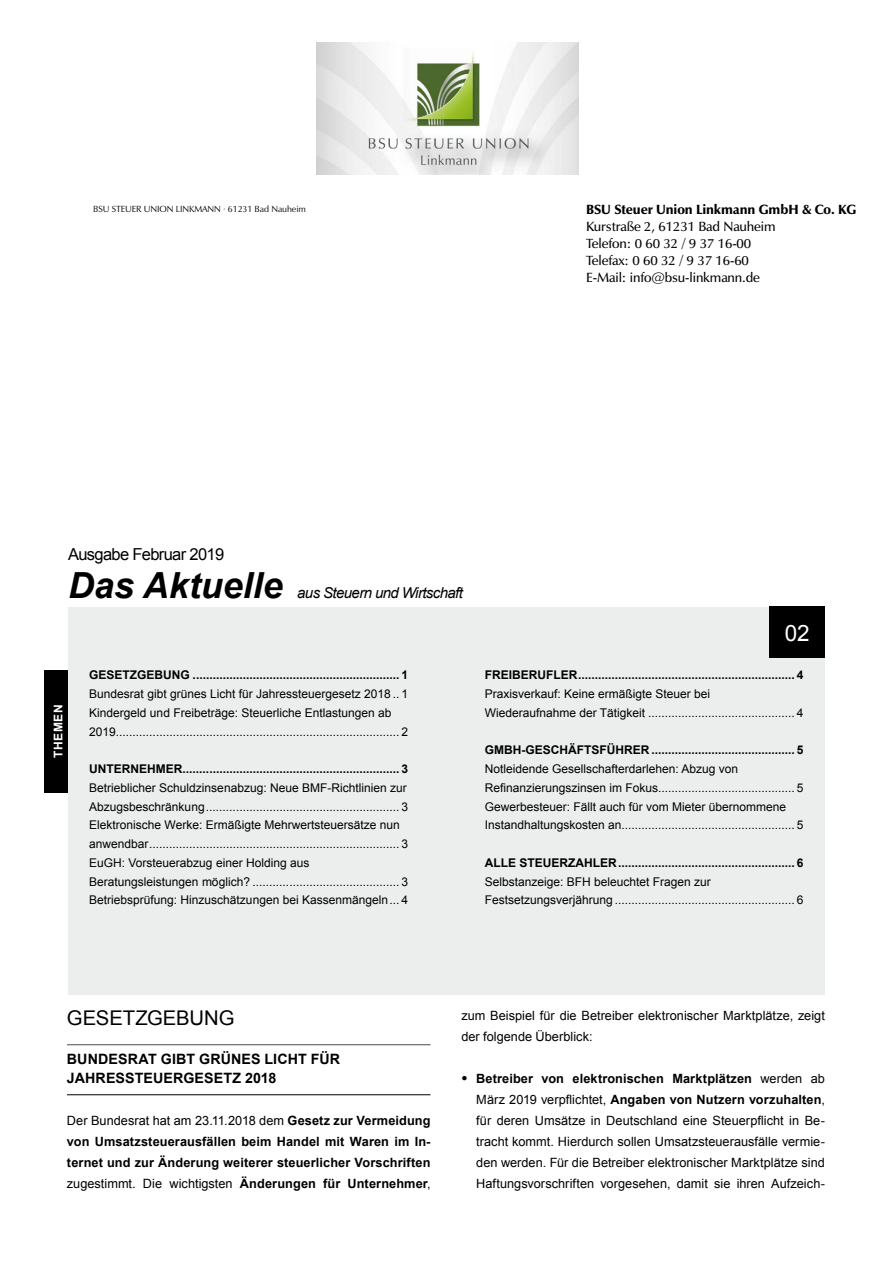
<style>
.page{position:relative;width:893px;height:1263px;background:#fff}
.page>*{position:absolute;margin:0;border:0;box-sizing:border-box;transform-origin:0 0}
.t1{font:italic 700 36px "Arial";color:#000}
.t2{font:22.5px "Arial";color:#fff}
.t3{font:20.25px "Arial";color:#000}
.t4{font:16.5px "Arial";letter-spacing:-.04em;color:#000}
.t5{font:italic 15px "Arial";letter-spacing:-.04em;color:#000}
.t6{font:700 14.25px/19.5px "Arial";letter-spacing:.01em;color:#000}
.t7{font:600 13.5px/16.8px "Zapf Humanist 601 BT";letter-spacing:-.01em;color:#000}
.t8{font:900 13.5px "Zapf Humanist 601 BT";letter-spacing:-.01em;color:#000}
.t9{font:12.75px/21px "Arial";color:#000}
.t10{font:700 12.75px/21px "Arial";letter-spacing:.005em;color:#000;text-align:justify}
.t11{font:12px/18.8px "Arial";color:#000}
.t12{font:700 12px "Arial";color:#000}
.t13{font:700 12px "Arial";letter-spacing:.05em;color:#fff}
.t14{font:9px "Zapf Humanist 601 BT";letter-spacing:-.01em;color:#000}
.s1{font-weight:400}
.s2{font-weight:700}
</style>
<div class="page">
<img style="left:316px;top:43px;width:262px;height:131px">
<div style="left:68px;top:607px;width:757px;height:388px;background:#eceded"></div>
<hr style="left:67px;top:1044px;width:364px;height:1px;background:#4b4b4d">
<hr style="left:67px;top:1094px;width:364px;height:1px;background:#000">
<div style="left:770px;top:607px;width:55px;height:51px;background:#000"></div>
<div style="left:45px;top:670px;width:23px;height:122px;background:#000"></div>
<p class="t14" style="left:93px;top:204px;width:214px">BSU STEUER UNION LINKMANN · 61231 Bad Nauheim</p>
<p class="t8" style="left:586px;top:201px;width:271px">BSU Steuer Union Linkmann GmbH &amp; Co. KG</p>
<p class="t7" style="left:586px;top:218px;width:191px">Kurstraße 2, 61231 Bad Nauheim<br>Telefon: 0 60 32 / 9 37 16-00<br>Telefax: 0 60 32 / 9 37 16-60<br>E-Mail: info@bsu-linkmann.de</p>
<h3 class="t4" style="left:68px;top:544px;width:158px">Ausgabe Februar 2019</h3>
<h1 class="t1" style="left:68px;top:561px;width:216px">Das Aktuelle</h1>
<p class="t5" style="left:297px;top:583px;width:167px">aus Steuern und Wirtschaft</p>
<p class="t13" style="left:50px;top:758px;width:55px;rotate:-90deg">THEMEN</p>
<p class="t12" style="left:89px;top:667px;width:320px">GESETZGEBUNG .............................................................. 1</p>
<p class="t11" style="left:89px;top:685px;width:320px">Bundesrat gibt grünes Licht für Jahressteuergesetz 2018 .. 1<br>Kindergeld und Freibeträge: Steuerliche Entlastungen ab<br>2019..................................................................................... 2</p>
<p class="t12" style="left:89px;top:761px;width:320px">UNTERNEHMER................................................................. 3</p>
<p class="t11" style="left:89px;top:778px;width:320px">Betrieblicher Schuldzinsenabzug: Neue BMF-Richtlinien zur Abzugsbeschränkung.......................................................... 3<br>Elektronische Werke: Ermäßigte Mehrwertsteuersätze nun anwendbar........................................................................... 3<br>EuGH: Vorsteuerabzug einer Holding aus Beratungsleistungen möglich? ............................................ 3<br>Betriebsprüfung: Hinzuschätzungen bei Kassenmängeln... 4</p>
<h2 class="t2" style="left:785px;top:618px;width:27px">02</h2>
<p class="t12" style="left:485px;top:667px;width:320px">FREIBERUFLER................................................................. 4</p>
<p class="t11" style="left:485px;top:685px;width:320px">Praxisverkauf: Keine ermäßigte Steuer bei<br>Wiederaufnahme der Tätigkeit ............................................ 4</p>
<p class="t12" style="left:485px;top:742px;width:320px">GMBH-GESCHÄFTSFÜHRER ........................................... 5</p>
<p class="t11" style="left:485px;top:760px;width:320px">Notleidende Gesellschafterdarlehen: Abzug von Refinanzierungszinsen im Fokus......................................... 5<br>Gewerbesteuer: Fällt auch für vom Mieter übernommene Instandhaltungskosten an.................................................... 5</p>
<p class="t12" style="left:485px;top:855px;width:320px">ALLE STEUERZAHLER..................................................... 6</p>
<p class="t11" style="left:485px;top:872px;width:320px">Selbstanzeige: BFH beleuchtet Fragen zur<br>Festsetzungsverjährung ...................................................... 6</p>
<h3 class="t3" style="left:67px;top:1005px;width:169px">GESETZGEBUNG</h3>
<p class="t6" style="left:67px;top:1049px;width:275px">BUNDESRAT GIBT GRÜNES LICHT FÜR<br>JAHRESSTEUERGESETZ 2018</p>
<p class="t10" style="left:67px;top:1110px;width:365px"><span class="s1">Der Bundesrat hat am 23.11.2018 dem</span> Gesetz zur Vermeidung von Umsatzsteuerausfällen beim Handel mit Waren im In&shy;ternet und zur Änderung weiterer steuerlicher Vorschriften <span class="s1">zugestimmt. Die wichtigsten</span> Änderungen für Unternehmer<span class="s1">,</span></p>
<p class="t9" style="left:461px;top:1005px;width:365px">zum Beispiel für die Betreiber elektronischer Marktplätze, zeigt der folgende Überblick:</p>
<p class="t9" style="left:476px;top:1068px;width:350px;text-align:justify;text-indent:-15px"><sup>●</sup> <span class="s2">Betreiber von elektronischen Marktplätzen</span> werden ab März 2019 verpflichtet, <span class="s2">Angaben von Nutzern vorzuhalten</span>, für deren Umsätze in Deutschland eine Steuerpflicht in Be&shy;tracht kommt. Hierdurch sollen Umsatzsteuerausfälle vermie&shy;den werden. Für die Betreiber elektronischer Marktplätze sind Haftungsvorschriften vorgesehen, damit sie ihren Aufzeich-</p>
</div>
